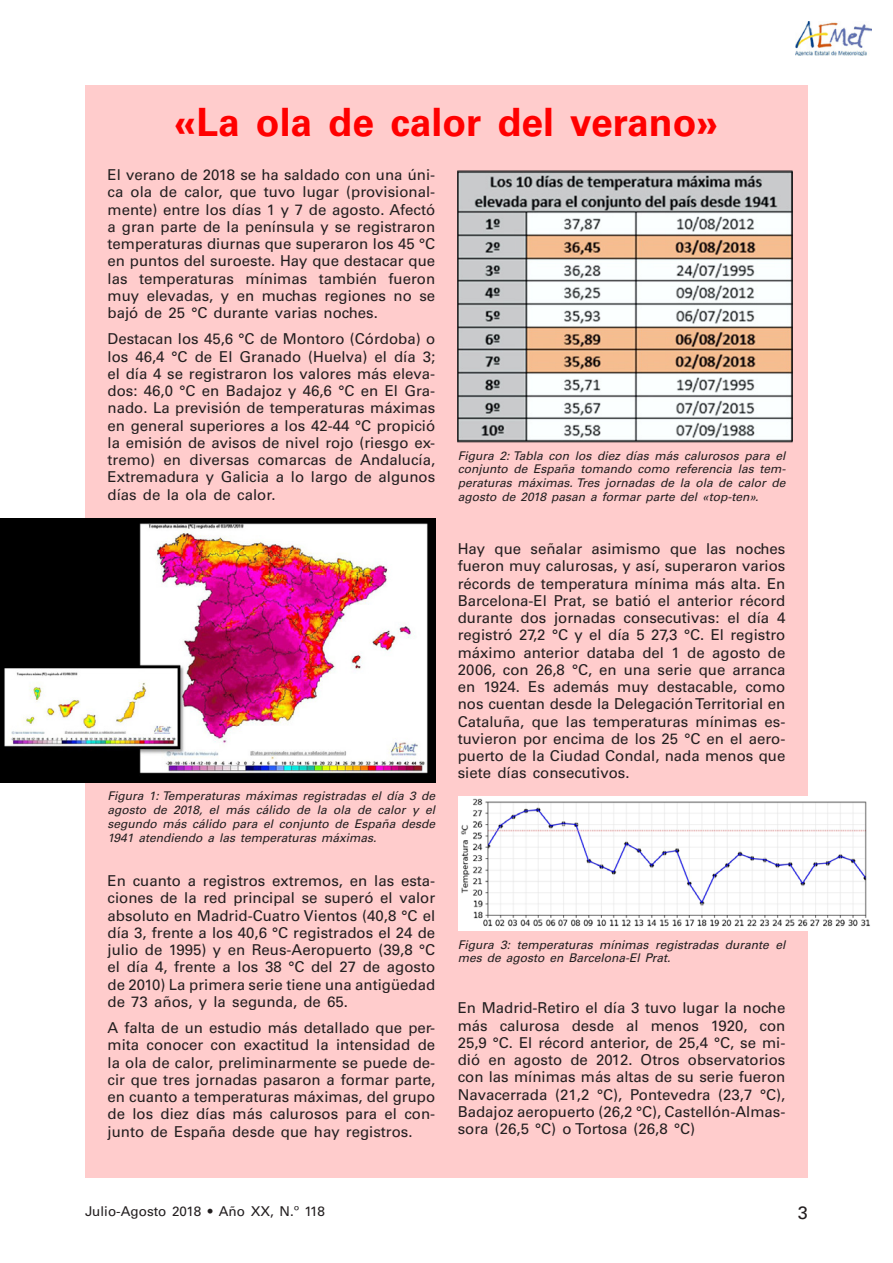
<style>
.page{position:relative;width:893px;height:1263px;background:#fff}
.page>*{position:absolute;margin:0;border:0;box-sizing:border-box;transform-origin:0 0}
._01_TIT_-_Cpo_26{font:700 39px "Univers LT Std";color:#f00}
.PM_Pag{font:18px "Univers LT Std";color:#231f20}
._00{font:15px/17.2px "Univers LT Std";color:#231f20;text-align:justify}
.PM_Fecha{font:13.5px "Univers LT Std";color:#231f20}
._03_Pie-foto{font:italic 12px/13.8px "Univers LT Std";color:#231f20;text-align:justify}
</style>
<div class="page">
<img style="left:795px;top:21px;width:77px;height:34px">
<div style="left:85px;top:85px;width:723px;height:1093px;background:#fcc"></div>
<img style="left:0;top:519px;width:435px;height:263px">
<img style="left:459px;top:173px;width:331px;height:267px">
<div style="left:457px;top:171px;width:335px;height:271px;border:1px solid #231f20"></div>
<img style="left:458px;top:797px;width:412px;height:134px">
<p class="_01_TIT_-_Cpo_26" style="left:175px;top:99px;width:545px">«La ola de calor del verano»</p>
<p class="_00" style="left:108px;top:166px;width:329px">El verano de 2018 se ha saldado con una úni&shy;ca ola de calor, que tuvo lugar (provisional&shy;mente) entre los días 1 y 7 de agosto. Afectó a gran parte de la península y se registraron temperaturas diurnas que superaron los 45 °C en puntos del suroeste. Hay que destacar que las temperaturas mínimas también fueron muy elevadas, y en muchas regiones no se bajó de 25 °C durante varias noches.</p>
<p class="_00" style="left:108px;top:330px;width:329px">Destacan los 45,6 °C de Montoro (Córdoba) o los 46,4 °C de El Granado (Huelva) el día 3; el día 4 se registraron los valores más eleva&shy;dos: 46,0 °C en Badajoz y 46,6 °C en El Gra&shy;nado. La previsión de temperaturas máximas en general superiores a los 42-44 °C propició la emisión de avisos de nivel rojo (riesgo ex&shy;tremo) en diversas comarcas de Andalucía, Extremadura y Galicia a lo largo de algunos días de la ola de calor.</p>
<p class="_03_Pie-foto" style="left:458px;top:448px;width:329px">Figura 2: Tabla con los diez días más calurosos para el conjunto de España tomando como referencia las tem&shy;peraturas máximas. Tres jornadas de la ola de calor de agosto de 2018 pasan a formar parte del «top-ten».</p>
<p class="_03_Pie-foto" style="left:108px;top:789px;width:329px">Figura 1: Temperaturas máximas registradas el día 3 de agosto de 2018, el más cálido de la ola de calor y el segundo más cálido para el conjunto de España desde 1941 atendiendo a las temperaturas máximas.</p>
<p class="_00" style="left:108px;top:872px;width:329px">En cuanto a registros extremos, en las esta&shy;ciones de la red principal se superó el valor absoluto en Madrid-Cuatro Vientos (40,8 °C el día 3, frente a los 40,6 °C registrados el 24 de julio de 1995) y en Reus-Aeropuerto (39,8 °C el día 4, frente a los 38 °C del 27 de agosto de 2010) La primera serie tiene una antigüedad de 73 años, y la segunda, de 65.</p>
<p class="_00" style="left:108px;top:1019px;width:329px">A falta de un estudio más detallado que per&shy;mita conocer con exactitud la intensidad de la ola de calor, preliminarmente se puede de&shy;cir que tres jornadas pasaron a formar parte, en cuanto a temperaturas máximas, del grupo de los diez días más calurosos para el con&shy;junto de España desde que hay registros.</p>
<p class="_00" style="left:458px;top:540px;width:329px">Hay que señalar asimismo que las noches fueron muy calurosas, y así, superaron varios récords de temperatura mínima más alta. En Barcelona-El Prat, se batió el anterior récord durante dos jornadas consecutivas: el día 4 registró 27,2 °C y el día 5 27,3 °C. El registro máximo anterior databa del 1 de agosto de 2006, con 26,8 °C, en una serie que arranca en 1924. Es además muy destacable, como nos cuentan desde la Delegación Territorial en Cataluña, que las temperaturas mínimas es&shy;tuvieron por encima de los 25 °C en el aero&shy;puerto de la Ciudad Condal, nada menos que siete días consecutivos.</p>
<p class="_03_Pie-foto" style="left:458px;top:937px;width:329px">Figura 3: temperaturas mínimas registradas durante el mes de agosto en Barcelona-El Prat.</p>
<p class="_00" style="left:458px;top:999px;width:329px">En Madrid-Retiro el día 3 tuvo lugar la noche más calurosa desde al menos 1920, con 25,9 °C. El récord anterior, de 25,4 °C, se mi&shy;dió en agosto de 2012. Otros observatorios con las mínimas más altas de su serie fueron Navacerrada (21,2 °C), Pontevedra (23,7 °C), Badajoz aeropuerto (26,2 °C), Castellón-Almas&shy;sora (26,5 °C) o Tortosa (26,8 °C)</p>
<p class="PM_Fecha" style="left:85px;top:1203px;width:241px">Julio-Agosto 2018 • Año XX, N.º 118</p>
<p class="PM_Pag" style="left:798px;top:1202px;width:12px">3</p>
</div>
